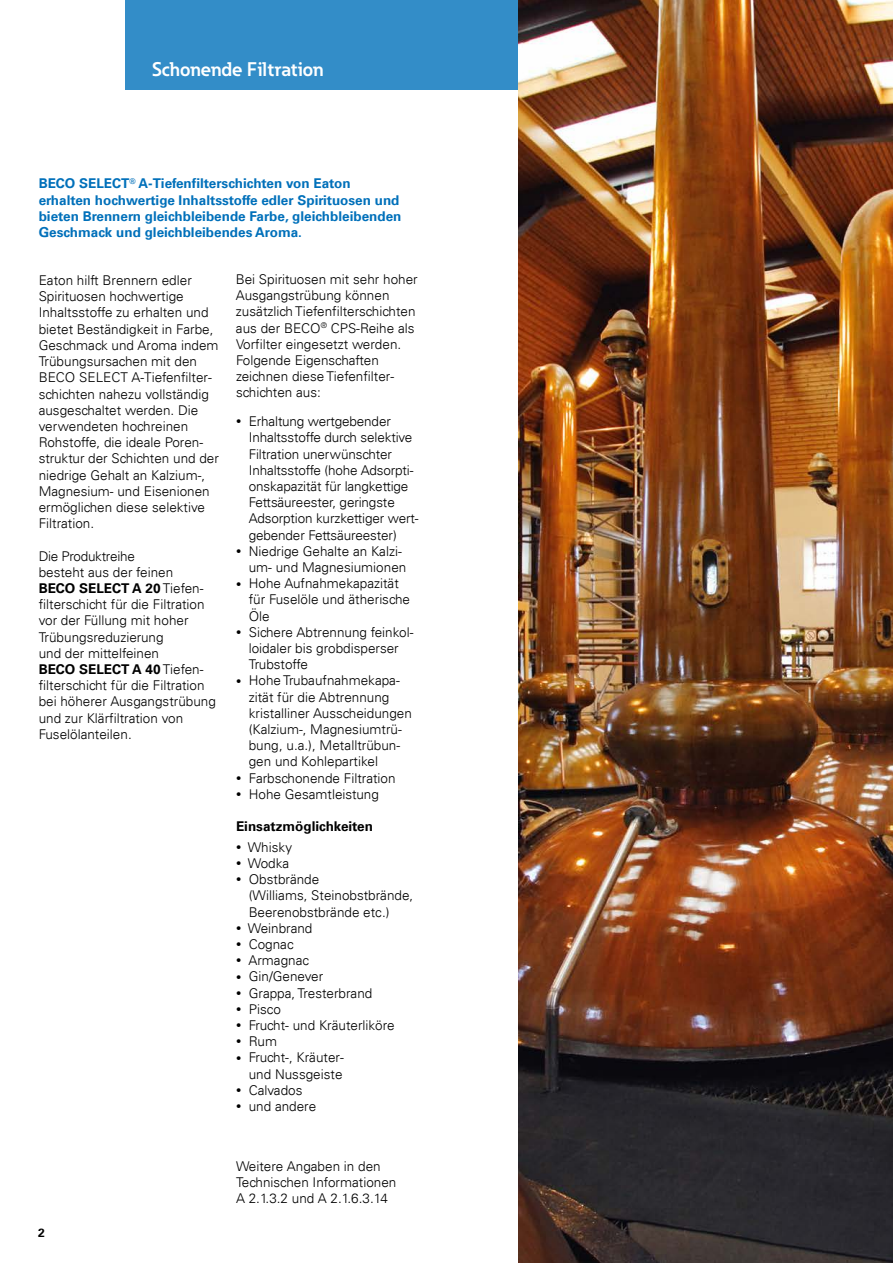
<style>
.page{position:relative;width:893px;height:1263px;background:#fff}
.page>*{position:absolute;margin:0;border:0;box-sizing:border-box;transform-origin:0 0}
.t1{font:700 19.5px "Eaton";letter-spacing:-.01em;color:#fff}
.t2{font:300 13.5px/16.2px "Univers LT";color:#000}
.t3{font:700 13.5px/16.2px "Univers LT";color:#0070ba}
.t4{font:700 13.5px "Univers LT";color:#000}
.t5{font:700 12px "Univers LT";color:#000}
.s1{font-weight:700}
.s2{font-size:10.5px}
</style>
<div class="page">
<div style="left:126px;top:0;width:767px;height:89px;background:#338dc8"></div>
<img style="left:519px;top:0;width:374px;height:1263px">
<h1 class="t1" style="left:152px;top:57px;width:173px">Schonende Filtration</h1>
<p class="t3" style="left:39px;top:176px;width:364px">BECO SELECT<sup>®</sup> A-Tiefenfilterschichten von Eaton erhalten hochwertige Inhaltsstoffe edler Spirituosen und bieten Brennern gleichbleibende Farbe, gleichbleibenden Geschmack und gleichbleibendes Aroma.</p>
<p class="t2" style="left:39px;top:272px;width:182px">Eaton hilft Brennern edler<br>Spirituosen hochwertige<br>Inhaltsstoffe zu erhalten und bietet Beständigkeit in Farbe,<br>Geschmack und Aroma indem<br>Trübungsursachen mit den<br>BECO SELECT A-Tiefenfilter&shy;schichten nahezu vollständig ausgeschaltet werden. Die verwendeten hochreinen<br>Rohstoffe, die ideale Poren&shy;struktur der Schichten und der niedrige Gehalt an Kalzium-,<br>Magnesium- und Eisenionen ermöglichen diese selektive<br>Filtration.</p>
<p class="t2" style="left:39px;top:548px;width:179px">Die Produktreihe<br>besteht aus der feinen<br><span class="s1">BECO SELECT A 20</span> Tiefen&shy;filterschicht für die Filtration vor der Füllung mit hoher<br>Trübungsreduzierung<br>und der mittelfeinen<br><span class="s1">BECO SELECT A 40</span> Tiefen&shy;filterschicht für die Filtration bei höherer Ausgangstrübung und zur Klärfiltration von<br>Fuselölanteilen.</p>
<p class="t2" style="left:236px;top:271px;width:183px">Bei Spirituosen mit sehr hoher<br>Ausgangstrübung können zusätzlich Tiefenfilterschichten aus der BECO<sup>®</sup> CPS-Reihe als<br>Vorfilter eingesetzt werden.<br>Folgende Eigenschaften zeichnen diese Tiefenfilter&shy;schichten aus:</p>
<p class="t2" style="left:249px;top:413px;width:171px;text-indent:-13px"><span class="s2">•</span> Erhaltung wertgebender<br>Inhaltsstoffe durch selektive<br>Filtration unerwünschter<br>Inhaltsstoffe (hohe Adsorpti&shy;onskapazität für langkettige<br>Fettsäureester, geringste<br>Adsorption kurzkettiger wert&shy;gebender Fettsäureester)</p>
<p class="t2" style="left:249px;top:543px;width:159px;text-indent:-13px"><span class="s2">•</span> Niedrige Gehalte an Kalzi&shy;um- und Magnesiumionen</p>
<p class="t2" style="left:249px;top:575px;width:163px;text-indent:-13px"><span class="s2">•</span> Hohe Aufnahmekapazität für Fuselöle und ätherische<br>Öle</p>
<p class="t2" style="left:249px;top:624px;width:166px;text-indent:-13px"><span class="s2">•</span> Sichere Abtrennung feinkol&shy;loidaler bis grobdisperser<br>Trubstoffe</p>
<p class="t2" style="left:249px;top:673px;width:165px;text-indent:-13px"><span class="s2">•</span> Hohe Trubaufnahmekapa&shy;zität für die Abtrennung kristalliner Ausscheidungen (Kalzium-, Magnesiumtrü&shy;bung, u.a.), Metalltrübun&shy;gen und Kohlepartikel</p>
<p class="t2" style="left:236px;top:770px;width:161px"><span class="s2">•</span> Farbschonende Filtration</p>
<p class="t2" style="left:236px;top:786px;width:144px"><span class="s2">•</span> Hohe Gesamtleistung</p>
<p class="t4" style="left:236px;top:819px;width:139px">Einsatzmöglichkeiten</p>
<p class="t2" style="left:236px;top:839px;width:58px"><span class="s2">•</span> Whisky</p>
<p class="t2" style="left:236px;top:855px;width:55px"><span class="s2">•</span> Wodka</p>
<p class="t2" style="left:249px;top:871px;width:166px;text-indent:-13px"><span class="s2">•</span> Obstbrände<br>(Williams, Steinobstbrände,<br>Beerenobstbrände etc.)</p>
<p class="t2" style="left:236px;top:920px;width:78px"><span class="s2">•</span> Weinbrand</p>
<p class="t2" style="left:236px;top:936px;width:59px"><span class="s2">•</span> Cognac</p>
<p class="t2" style="left:236px;top:952px;width:75px"><span class="s2">•</span> Armagnac</p>
<p class="t2" style="left:236px;top:968px;width:89px"><span class="s2">•</span> Gin/Genever</p>
<p class="t2" style="left:236px;top:985px;width:138px"><span class="s2">•</span> Grappa, Tresterbrand</p>
<p class="t2" style="left:236px;top:1001px;width:47px"><span class="s2">•</span> Pisco</p>
<p class="t2" style="left:236px;top:1017px;width:160px"><span class="s2">•</span> Frucht- und Kräuterliköre</p>
<p class="t2" style="left:236px;top:1033px;width:42px"><span class="s2">•</span> Rum</p>
<p class="t2" style="left:236px;top:1049px;width:109px;text-align:right"><span class="s2">•</span> Frucht-, Kräuter&shy;und Nussgeiste</p>
<p class="t2" style="left:236px;top:1082px;width:68px"><span class="s2">•</span> Calvados</p>
<p class="t2" style="left:236px;top:1098px;width:82px"><span class="s2">•</span> und andere</p>
<p class="t5" style="left:38px;top:1225px;width:8px">2</p>
<p class="t2" style="left:236px;top:1158px;width:162px">Weitere Angaben in den<br>Technischen Informationen<br>A 2.1.3.2 und A 2.1.6.3.14</p>
</div>
